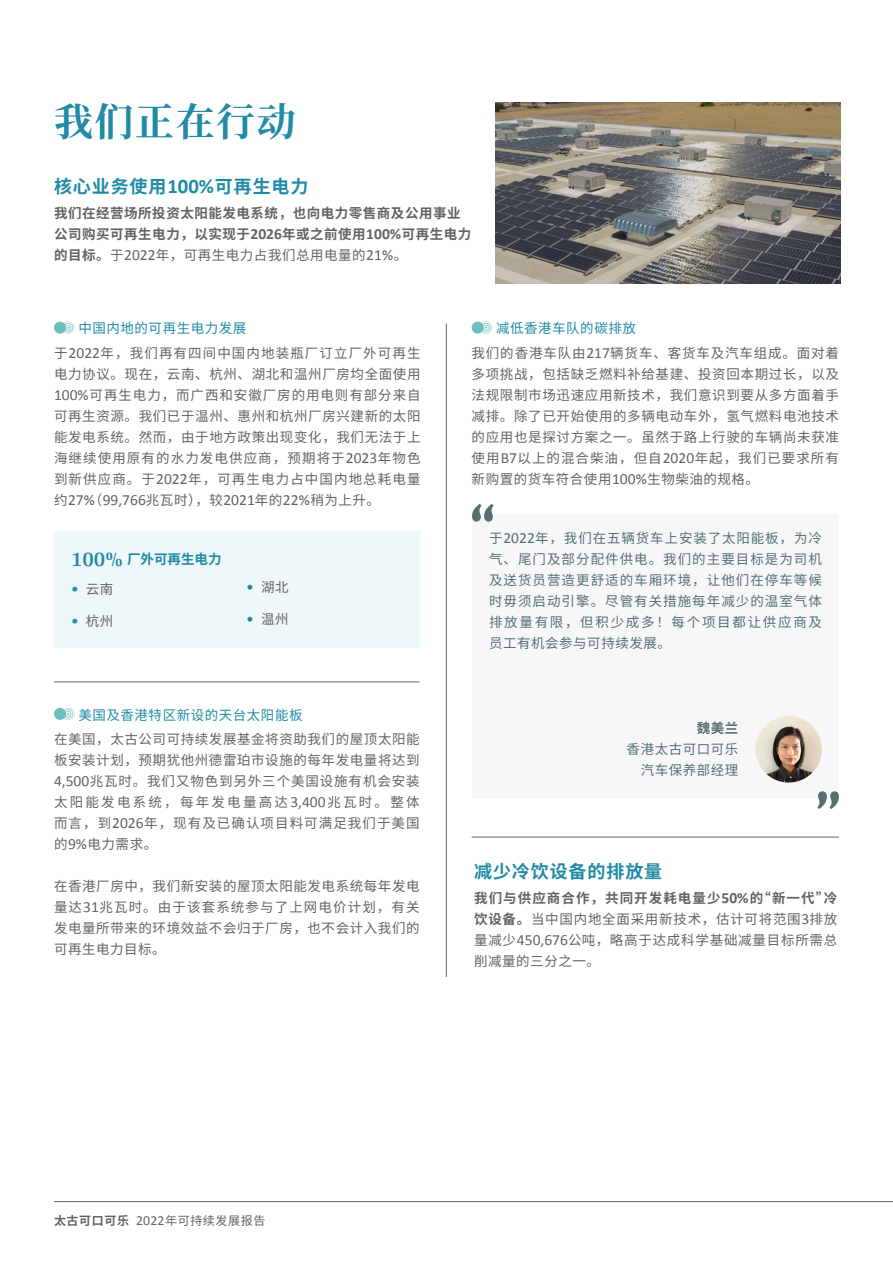
<style>
.page{position:relative;width:893px;height:1263px;background:#fff}
.page>*{position:absolute;margin:0;border:0;box-sizing:border-box;transform-origin:0 0}
._00_H0_C{font:700 39px "Noto Serif SC";letter-spacing:.04em;color:#218ba6}
._02_H2_C{font:700 18px "Noto Sans SC";letter-spacing:.05em;color:#218ba6}
._00_txt_C{font:15.45px "Calibri";color:#636366}
._00_txt_C-2{font:13.5px/21px "Noto Sans SC";letter-spacing:.055em;color:#636366;text-align:justify}
._00_txt_C-3{font:13.5px/21px "Noto Sans SC";letter-spacing:.075em;color:#56706c;text-align:justify}
._00_txt_C-4{font:700 13.5px/21px "Noto Sans SC";letter-spacing:.04em;color:#636366}
._03_H3_C{font:13.5px "Noto Sans SC";letter-spacing:.04em;color:#218ba6}
._00_txt_C-5{font:13.5px "Noto Sans SC";letter-spacing:.04em;color:#56706c}
.t1{font:700 13.5px "Noto Sans SC";color:#218ba6}
._00_txt_C-6{font:700 13.5px "Noto Sans SC";color:#56706c}
.t2{font:12px "Noto Sans SC";letter-spacing:.05em;color:#636366}
.s1{font-family:"Calibri";font-size:20.7px}
.s2{font-family:"Calibri";font-size:15.45px}
.s3{font-weight:400}
.s4{font-family:"Calibri";font-weight:400;font-size:15.45px}
.s5{font-family:"Noto Sans SC";font-size:13.5px}
.s6{font-family:"Arya";font-size:21px}
.s7{font-family:"Calibri";font-size:15.45px;color:#218ba6}
.s8{font-weight:700}
.s9{font-family:"Calibri";font-weight:700;font-size:15.45px}
.s10{font-family:"Calibri";font-size:13.8px}
</style>
<div class="page">
<img style="left:495px;top:102px;width:346px;height:181px">
<hr style="left:446px;top:323px;width:1px;height:654px;background:#636366">
<svg style="left:54px;top:322px;width:20px;height:12px"></svg>
<svg style="left:472px;top:322px;width:20px;height:12px"></svg>
<svg style="left:54px;top:708px;width:20px;height:12px"></svg>
<div style="left:54px;top:531px;width:367px;height:116px;background:#eff7f9"></div>
<hr style="left:472px;top:837px;width:367px;height:1px;background:#636366">
<div style="left:472px;top:514px;width:367px;height:285px;background:#f7f7f9"></div>
<hr style="left:54px;top:682px;width:366px;height:1px;background:#636366">
<img style="left:755px;top:716px;width:67px;height:66px;border-radius:33px">
<svg style="left:472px;top:504px;width:22px;height:18px"></svg>
<svg style="left:817px;top:791px;width:22px;height:18px"></svg>
<hr style="left:54px;top:1201px;width:839px;height:1px;background:#636366">
<p class="_00_H0_C" style="left:54px;top:100px;width:243px">我们正在行动</p>
<p class="_02_H2_C" style="left:54px;top:176px;width:256px">核心业务使用<span class="s1">100%</span>可再生电力</p>
<p class="_00_txt_C-4" style="left:54px;top:203px;width:419px">我们在经营场所投资太阳能发电系统，也向电力零售商及公用事业公司购买可再生电力，以实现于<span class="s2">2026</span>年或之前使用<span class="s2">100%</span>可再生电力的目标。<span class="s3">于</span><span class="s4">2022</span><span class="s3">年，可再生电力占我们总用电量的</span><span class="s4">21%</span><span class="s3">。</span></p>
<p class="_03_H3_C" style="left:78px;top:320px;width:169px">中国内地的可再生电力发展</p>
<p class="_03_H3_C" style="left:496px;top:320px;width:141px">减低香港车队的碳排放</p>
<p class="_00_txt_C-2" style="left:54px;top:342px;width:368px">于<span class="s2">2022</span>年，我们再有四间中国内地装瓶厂订立厂外可再生电力协议。现在，云南、杭州、湖北和温州厂房均全面使用<span class="s2">100%</span>可再生电力，而广西和安徽厂房的用电则有部分来自可再生资源。我们已于温州、惠州和杭州厂房兴建新的太阳能发电系统。然而，由于地方政策出现变化，我们无法于上海继续使用原有的水力发电供应商，预期将于<span class="s2">2023</span>年物色到新供应商。于<span class="s2">2022</span>年，可再生电力占中国内地总耗电量</p>
<p class="_00_txt_C" style="left:54px;top:490px;width:327px"><span class="s5">约</span>27%<span class="s5">（</span>99,766<span class="s5">兆瓦时），较</span>2021<span class="s5">年的</span>22%<span class="s5">稍为上升。</span></p>
<p class="t1" style="left:71px;top:552px;width:152px"><span class="s6">100%</span> 厂外可再生电力</p>
<p class="_00_txt_C-2" style="left:71px;top:579px;width:44px"><span class="s7">•</span> 云南</p>
<p class="_00_txt_C-2" style="left:71px;top:611px;width:44px"><span class="s7">•</span> 杭州</p>
<p class="_00_txt_C-2" style="left:246px;top:577px;width:44px"><span class="s7">•</span> 湖北</p>
<p class="_00_txt_C-2" style="left:246px;top:609px;width:44px"><span class="s7">•</span> 温州</p>
<p class="_03_H3_C" style="left:78px;top:707px;width:226px">美国及香港特区新设的天台太阳能板</p>
<p class="_00_txt_C-2" style="left:54px;top:729px;width:367px">在美国，太古公司可持续发展基金将资助我们的屋顶太阳能板安装计划，预期犹他州德雷珀市设施的每年发电量将达到<span class="s2">4,500</span>兆瓦时。我们又物色到另外三个美国设施有机会安装太阳能发电系统，每年发电量高达<span class="s2">3,400</span>兆瓦时。整体而言，到<span class="s2">2026</span>年，现有及已确认项目料可满足我们于美国的<span class="s2">9%</span>电力需求。</p>
<p class="_00_txt_C-2" style="left:54px;top:876px;width:367px">在香港厂房中，我们新安装的屋顶太阳能发电系统每年发电量达<span class="s2">31</span>兆瓦时。由于该套系统参与了上网电价计划，有关发电量所带来的环境效益不会归于厂房，也不会计入我们的可再生电力目标。</p>
<p class="_00_txt_C-2" style="left:472px;top:342px;width:369px">我们的香港车队由<span class="s2">217</span>辆货车、客货车及汽车组成。面对着多项挑战，包括缺乏燃料补给基建、投资回本期过长，以及法规限制市场迅速应用新技术，我们意识到要从多方面着手减排。除了已开始使用的多辆电动车外，氢气燃料电池技术的应用也是探讨方案之一。虽然于路上行驶的车辆尚未获准使用<span class="s2">B7</span>以上的混合柴油，但自<span class="s2">2020</span>年起，我们已要求所有新购置的货车符合使用<span class="s2">100%</span>生物柴油的规格。</p>
<p class="_00_txt_C-3" style="left:489px;top:528px;width:335px">于<span class="s2">2022</span>年，我们在五辆货车上安装了太阳能板，为冷气、尾门及部分配件供电。我们的主要目标是为司机及送货员营造更舒适的车厢环境，让他们在停车等候时毋须启动引擎。尽管有关措施每年减少的温室气体排放量有限，但积少成多！每个项目都让供应商及员工有机会参与可持续发展。</p>
<p class="_00_txt_C-6" style="left:697px;top:721px;width:43px">魏美兰</p>
<p class="_00_txt_C-5" style="left:627px;top:742px;width:113px">香港太古可口可乐</p>
<p class="_00_txt_C-5" style="left:641px;top:763px;width:99px">汽车保养部经理</p>
<p class="_02_H2_C" style="left:474px;top:862px;width:190px">减少冷饮设备的排放量</p>
<p class="_00_txt_C-2" style="left:474px;top:888px;width:365px"><span class="s8">我们与供应商合作，共同开发耗电量少</span><span class="s9">50%</span><span class="s8">的“新一代”冷饮设备。</span>当中国内地全面采用新技术，估计可将范围<span class="s2">3</span>排放量减少<span class="s2">450,676</span>公吨，略高于达成科学基础减量目标所需总削减量的三分之一。</p>
<p class="t2" style="left:54px;top:1213px;width:213px"><span class="s8">太古可口可乐</span> <span class="s10">2022</span>年可持续发展报告</p>
</div>
